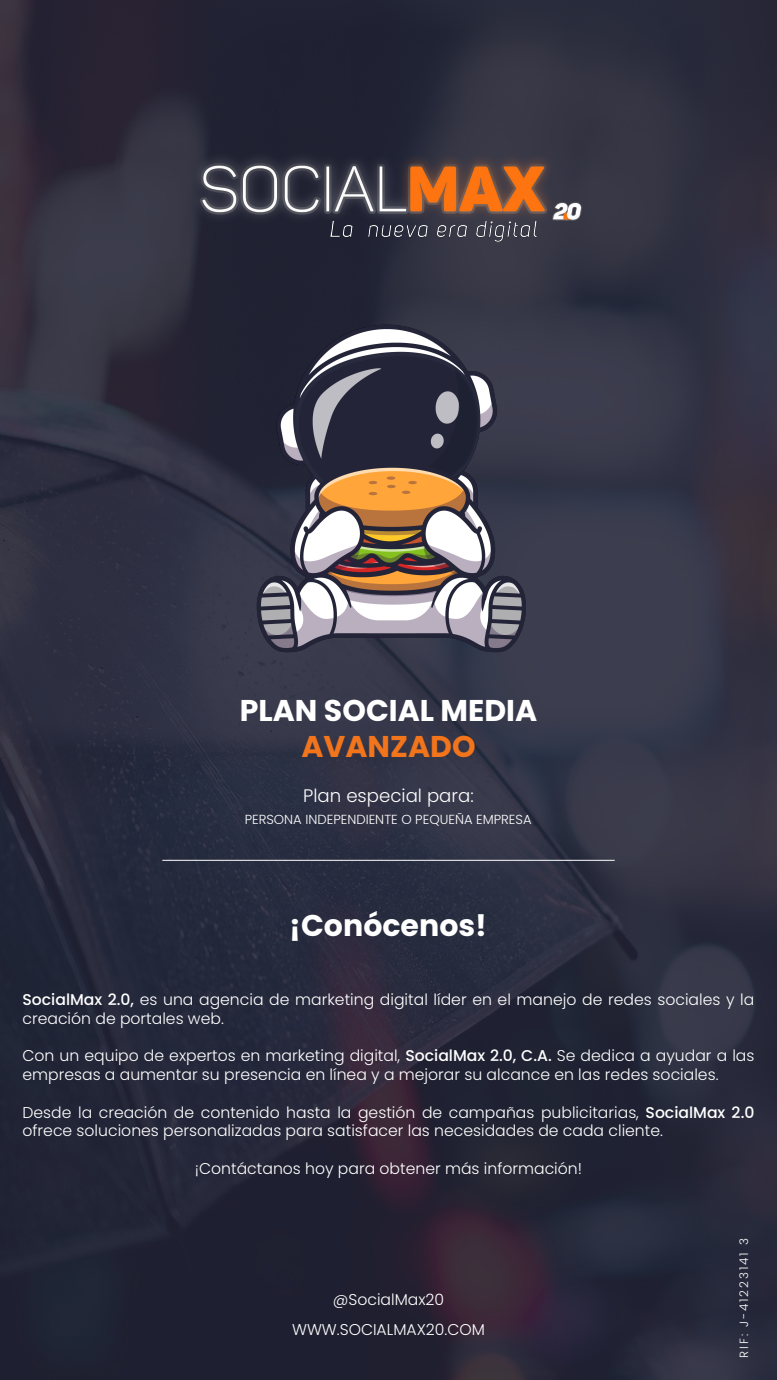
<style>
.page{position:relative;width:777px;height:1380px;background:#fff}
.page>*{position:absolute;margin:0;border:0;box-sizing:border-box;transform-origin:0 0}
.t1{font:700 30px "Poppins";color:#fff}
.t2{font:700 30px "Poppins";color:#f2741b}
.t3{font:300 18.12px "Poppins";color:#fff}
.t4{font:300 15.62px/18.8px "Poppins";color:#fff}
.t5{font:300 13.12px "Poppins";color:#fff}
.t6{font:300 11.88px "Poppins";letter-spacing:.16em;color:#fff}
.s1{font-weight:500}
</style>
<div class="page">
<img style="left:0;top:0;width:776px;height:1380px">
<img style="left:182px;top:129px;width:410px;height:133px">
<img style="left:235px;top:305px;width:306px;height:363px">
<hr style="left:162px;top:860px;width:452px;height:1px;background:#fff">
<p class="t1" style="left:240px;top:694px;width:299px">PLAN SOCIAL MEDIA</p>
<p class="t2" style="left:301px;top:730px;width:176px">AVANZADO</p>
<p class="t3" style="left:303px;top:785px;width:172px">Plan especial para:</p>
<p class="t5" style="left:244px;top:812px;width:288px">PERSONA INDEPENDIENTE O PEQUEÑA EMPRESA</p>
<p class="t1" style="left:289px;top:908px;width:199px">¡Conócenos!</p>
<p class="t4" style="left:22px;top:990px;width:733px"><span class="s1">SocialMax 2.0,</span> es una agencia de marketing digital líder en el manejo de redes sociales y la creación de portales web.</p>
<p class="t4" style="left:22px;top:1047px;width:733px">Con un equipo de expertos en marketing digital, <span class="s1">SocialMax 2.0, C.A.</span> Se dedica a ayudar a las empresas a aumentar su presencia en línea y a mejorar su alcance en las redes sociales.</p>
<p class="t4" style="left:22px;top:1103px;width:733px">Desde la creación de contenido hasta la gestión de campañas publicitarias, <span class="s1">SocialMax 2.0 </span>ofrece soluciones personalizadas para satisfacer las necesidades de cada cliente.</p>
<p class="t4" style="left:195px;top:1159px;width:388px">¡Contáctanos hoy para obtener más información!</p>
<p class="t4" style="left:332px;top:1290px;width:113px">@SocialMax20</p>
<p class="t4" style="left:292px;top:1320px;width:194px">WWW.SOCIALMAX20.COM</p>
<p class="t6" style="left:736px;top:1358px;width:121px;rotate:-90deg">RIF: J-41223141 3</p>
</div>
